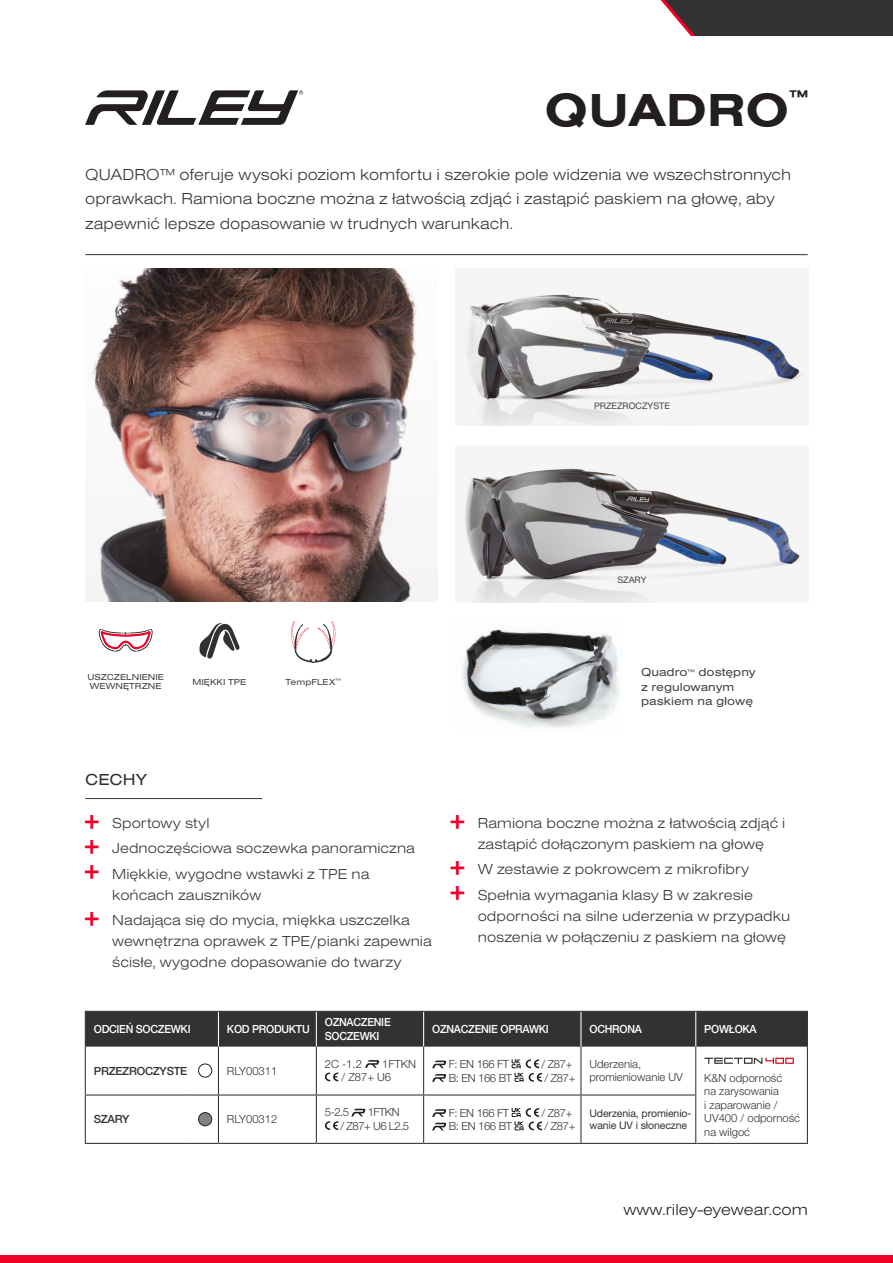
<style>
.page{position:relative;width:893px;height:1263px;background:#fff}
.page>*{position:absolute;margin:0;border:0;box-sizing:border-box;transform-origin:0 0}
.t1{font:700 48px "Nimbus San Ext";color:#231f20}
.t2{font:700 17.55px "Nimbus San Ext";color:#231f20}
.Product_Description_Text_Higher_Line{font:300 16.5px/24.6px "Nimbus San Ext";color:#333233}
.t3{font:300 16.5px "Nimbus San Ext";color:#231f20}
.t4{font:16.5px "Nimbus San Ext";letter-spacing:.005em;color:#333233}
.t5{font:300 15px/21px "Nimbus San Ext";color:#333233}
.t6{font:12px/14.4px "Nimbus San Ext";color:#434445}
.Table_Content{font:300 11.25px/13.5px "Helvetica Neue LT Pro";color:#333233}
.t7{font:500 11.25px "Helvetica Neue LT Pro";letter-spacing:-.025em;color:#fff;scale:.95 1}
.Table_Content-2{font:500 11.25px "Helvetica Neue LT Pro";letter-spacing:-.025em;color:#333233}
.t8{font:10.5px/12.6px "Helvetica Neue LT Pro";letter-spacing:-.01em;color:#333233}
.t9{font:9px "Nimbus San Ext";color:#434445}
.t10{font:9px "Helvetica Neue LT Pro";color:#434445}
.s1{font-weight:900;font-size:27px;color:#ef0027}
</style>
<div class="page">
<div style="left:0;top:1255px;width:893px;height:8px;background:#ef0027"></div>
<svg style="left:660px;top:0;width:233px;height:36px;background:#443e40"></svg>
<svg style="left:85px;top:90px;width:218px;height:35px"></svg>
<img style="left:462px;top:629px;width:157px;height:99px">
<hr style="left:85px;top:798px;width:177px;height:1px;background:#333233">
<img style="left:463px;top:289px;width:343px;height:136px">
<img style="left:463px;top:466px;width:340px;height:136px">
<img style="left:85px;top:269px;width:353px;height:333px">
<div style="left:85px;top:1011px;width:722px;height:36px;background:#333233"></div>
<hr style="left:218px;top:1011px;width:98px;height:1px;background:#333233">
<hr style="left:316px;top:1011px;width:108px;height:1px;background:#333233">
<hr style="left:424px;top:1011px;width:157px;height:1px;background:#333233">
<hr style="left:581px;top:1011px;width:115px;height:1px;background:#333233">
<hr style="left:696px;top:1011px;width:112px;height:1px;background:#333233">
<hr style="left:807px;top:1012px;width:1px;height:35px;background:#333233">
<hr style="left:85px;top:1012px;width:1px;height:35px;background:#333233">
<hr style="left:85px;top:1047px;width:1px;height:47px;background:#333233">
<hr style="left:218px;top:1047px;width:1px;height:47px;background:#333233">
<hr style="left:316px;top:1047px;width:1px;height:47px;background:#333233">
<hr style="left:423px;top:1047px;width:1px;height:47px;background:#333233">
<hr style="left:580px;top:1047px;width:1px;height:47px;background:#333233">
<hr style="left:695px;top:1047px;width:1px;height:47px;background:#333233">
<hr style="left:807px;top:1047px;width:1px;height:48px;background:#333233">
<hr style="left:807px;top:1095px;width:1px;height:48px;background:#333233">
<hr style="left:696px;top:1143px;width:112px;height:1px;background:#333233">
<hr style="left:85px;top:1094px;width:107px;height:1px;background:#333233">
<hr style="left:85px;top:1095px;width:1px;height:48px;background:#333233">
<svg style="left:192px;top:1094px;width:26px;height:1px"></svg>
<hr style="left:218px;top:1094px;width:98px;height:1px;background:#333233">
<hr style="left:218px;top:1095px;width:1px;height:48px;background:#333233">
<hr style="left:316px;top:1094px;width:108px;height:1px;background:#333233">
<hr style="left:316px;top:1095px;width:1px;height:48px;background:#333233">
<hr style="left:424px;top:1094px;width:157px;height:1px;background:#333233">
<hr style="left:423px;top:1095px;width:1px;height:48px;background:#333233">
<hr style="left:581px;top:1094px;width:115px;height:1px;background:#333233">
<hr style="left:580px;top:1095px;width:1px;height:48px;background:#333233">
<hr style="left:695px;top:1095px;width:1px;height:48px;background:#333233">
<hr style="left:85px;top:1143px;width:107px;height:1px;background:#333233">
<svg style="left:192px;top:1143px;width:26px;height:1px"></svg>
<hr style="left:218px;top:1143px;width:98px;height:1px;background:#333233">
<hr style="left:316px;top:1143px;width:108px;height:1px;background:#333233">
<hr style="left:424px;top:1143px;width:157px;height:1px;background:#333233">
<hr style="left:581px;top:1143px;width:115px;height:1px;background:#333233">
<div style="left:198px;top:1064px;width:14px;height:13px;border:1px solid #231f20;border-radius:50%"></div>
<svg style="left:365px;top:1060px;width:14px;height:8px"></svg>
<svg style="left:325px;top:1072px;width:13px;height:9px"></svg>
<svg style="left:432px;top:1060px;width:14px;height:8px"></svg>
<svg style="left:432px;top:1074px;width:14px;height:8px"></svg>
<svg style="left:512px;top:1059px;width:30px;height:23px"></svg>
<svg style="left:704px;top:1058px;width:90px;height:6px"></svg>
<div style="left:199px;top:1112px;width:13px;height:14px;background:#808285;border-radius:50%"></div>
<div style="left:198px;top:1112px;width:14px;height:14px;border:1px solid #231f20;border-radius:50%"></div>
<svg style="left:351px;top:1109px;width:14px;height:7px"></svg>
<svg style="left:325px;top:1121px;width:13px;height:9px"></svg>
<svg style="left:432px;top:1109px;width:14px;height:8px"></svg>
<svg style="left:432px;top:1123px;width:14px;height:7px"></svg>
<svg style="left:512px;top:1108px;width:30px;height:22px"></svg>
<hr style="left:85px;top:254px;width:723px;height:1px;background:#333233">
<svg style="left:291px;top:621px;width:44px;height:42px"></svg>
<svg style="left:199px;top:622px;width:41px;height:37px"></svg>
<svg style="left:99px;top:629px;width:54px;height:22px"></svg>
<p class="t1" style="left:544px;top:77px;width:246px">QUADRO</p>
<p class="t2" style="left:789px;top:84px;width:20px">™</p>
<p class="Product_Description_Text_Higher_Line" style="left:85px;top:161px;width:707px">QUADRO™ oferuje wysoki poziom komfortu i szerokie pole widzenia we wszechstronnych oprawkach. Ramiona boczne można z łatwością zdjąć i zastąpić paskiem na głowę, aby zapewnić lepsze dopasowanie w trudnych warunkach.</p>
<p class="t10" style="left:594px;top:401px;width:77px">PRZEZROCZYSTE</p>
<p class="t10" style="left:617px;top:575px;width:31px">SZARY</p>
<p class="t9" style="left:87px;top:671px;width:78px">USZCZELNIENIE</p>
<p class="t9" style="left:90px;top:680px;width:73px">WEWNĘTRZNE</p>
<p class="t9" style="left:193px;top:676px;width:55px">MIĘKKI TPE</p>
<p class="t9" style="left:286px;top:676px;width:57px">TempFLEX<sup>™</sup></p>
<p class="t6" style="left:641px;top:665px;width:116px">Quadro<sup>™</sup> dostępny z regulowanym paskiem na głowę</p>
<p class="t4" style="left:85px;top:769px;width:63px">CECHY</p>
<p class="t5" style="left:85px;top:812px;width:126px"><span class="s1">+</span> Sportowy styl</p>
<p class="t5" style="left:85px;top:837px;width:331px"><span class="s1">+</span> Jednoczęściowa soczewka panoramiczna</p>
<p class="t5" style="left:112px;top:863px;width:259px;text-indent:-27px"><span class="s1">+</span> Miękkie, wygodne wstawki z TPE na końcach zauszników</p>
<p class="t5" style="left:112px;top:909px;width:321px;text-indent:-27px"><span class="s1">+</span> Nadająca się do mycia, miękka uszczelka wewnętrzna oprawek z TPE/pianki zapewnia ścisłe, wygodne dopasowanie do twarzy</p>
<p class="t5" style="left:451px;top:812px;width:336px;text-align:center"><span class="s1">+</span> Ramiona boczne można z łatwością zdjąć i zastąpić dołączonym paskiem na głowę</p>
<p class="t5" style="left:451px;top:858px;width:300px"><span class="s1">+</span> W zestawie z pokrowcem z mikrofibry</p>
<p class="t5" style="left:478px;top:884px;width:314px;text-indent:-27px"><span class="s1">+</span> Spełnia wymagania klasy B w zakresie odporności na silne uderzenia w przypadku noszenia w połączeniu z paskiem na głowę</p>
<p class="t7" style="left:94px;top:1022px;width:103px">ODCIEŃ SOCZEWKI</p>
<p class="t7" style="left:227px;top:1022px;width:89px">KOD PRODUKTU</p>
<p class="Table_Content-2" style="left:94px;top:1064px;width:95px">PRZEZROCZYSTE</p>
<p class="Table_Content" style="left:227px;top:1063px;width:52px">RLY00311</p>
<p class="Table_Content-2" style="left:94px;top:1112px;width:37px">SZARY</p>
<p class="Table_Content" style="left:227px;top:1112px;width:52px">RLY00312</p>
<p class="t7" style="left:325px;top:1015px;width:71px">OZNACZENIE</p>
<p class="t7" style="left:325px;top:1029px;width:59px">SOCZEWKI</p>
<p class="Table_Content" style="left:325px;top:1057px;width:39px">2C -1.2</p>
<p class="Table_Content" style="left:382px;top:1057px;width:35px">1FTKN</p>
<p class="Table_Content" style="left:341px;top:1070px;width:51px">/ Z87+ U6</p>
<p class="Table_Content" style="left:325px;top:1105px;width:26px">5-2.5</p>
<p class="Table_Content" style="left:368px;top:1105px;width:33px">1FTKN</p>
<p class="Table_Content" style="left:341px;top:1119px;width:70px">/ Z87+ U6 L2.5</p>
<p class="t7" style="left:432px;top:1022px;width:124px">OZNACZENIE OPRAWKI</p>
<p class="t7" style="left:589px;top:1022px;width:57px">OCHRONA</p>
<p class="t7" style="left:704px;top:1022px;width:57px">POWŁOKA</p>
<p class="Table_Content" style="left:449px;top:1057px;width:62px">F: EN 166 FT</p>
<p class="Table_Content" style="left:542px;top:1057px;width:32px">/ Z87+</p>
<p class="Table_Content" style="left:449px;top:1071px;width:65px">B: EN 166 BT</p>
<p class="Table_Content" style="left:545px;top:1071px;width:32px">/ Z87+</p>
<p class="Table_Content" style="left:449px;top:1106px;width:62px">F: EN 166 FT</p>
<p class="Table_Content" style="left:542px;top:1106px;width:32px">/ Z87+</p>
<p class="Table_Content" style="left:449px;top:1119px;width:65px">B: EN 166 BT</p>
<p class="Table_Content" style="left:545px;top:1119px;width:32px">/ Z87+</p>
<p class="Table_Content" style="left:589px;top:1057px;width:95px">Uderzenia, promieniowanie UV</p>
<p class="t8" style="left:589px;top:1106px;width:104px">Uderzenia, promienio&shy;wanie UV i słoneczne</p>
<p class="Table_Content" style="left:704px;top:1070px;width:97px">K&amp;N odporność<br>na zarysowania<br>i zaparowanie /<br>UV400 / odporność na wilgoć</p>
<p class="t3" style="left:623px;top:1199px;width:186px">www.riley-eyewear.com</p>
</div>
